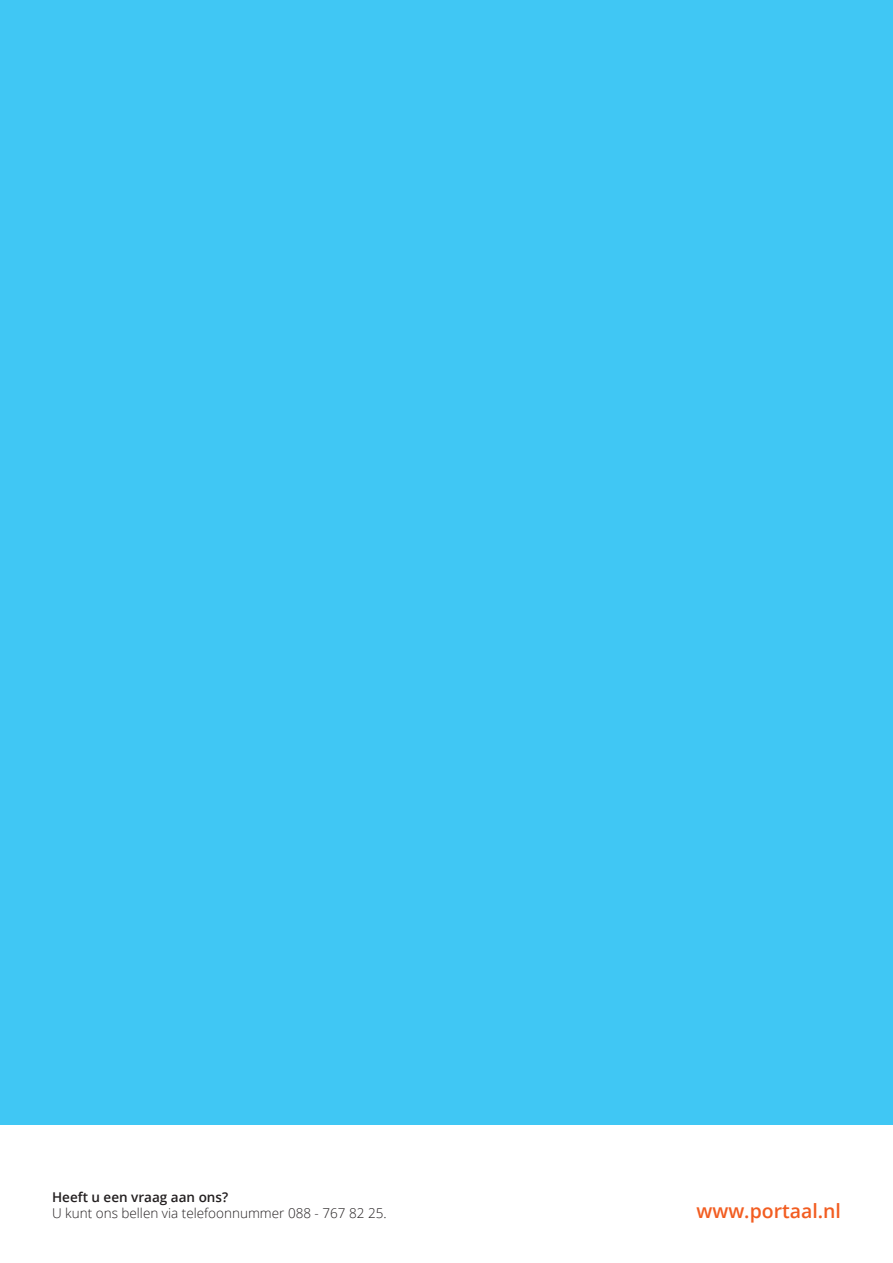
<style>
.page{position:relative;width:893px;height:1263px;background:#fff}
.page>*{position:absolute;margin:0;border:0;box-sizing:border-box;transform-origin:0 0}
.t1{font:600 19.5px "Open Sans";color:#f25d21}
.t2{font:300 13.5px "Open Sans";color:#231f20}
.t3{font:600 13.5px "Open Sans";color:#231f20}
</style>
<div class="page">
<div style="left:0;top:0;width:893px;height:1125px;background:#40c7f4"></div>
<p class="t3" style="left:52px;top:1187px;width:178px">Heeft u een vraag aan ons?</p>
<p class="t2" style="left:52px;top:1204px;width:336px">U kunt ons bellen via telefoonnummer 088 - 767 82 25.</p>
<h1 class="t1" style="left:696px;top:1198px;width:146px">www.portaal.nl</h1>
</div>
